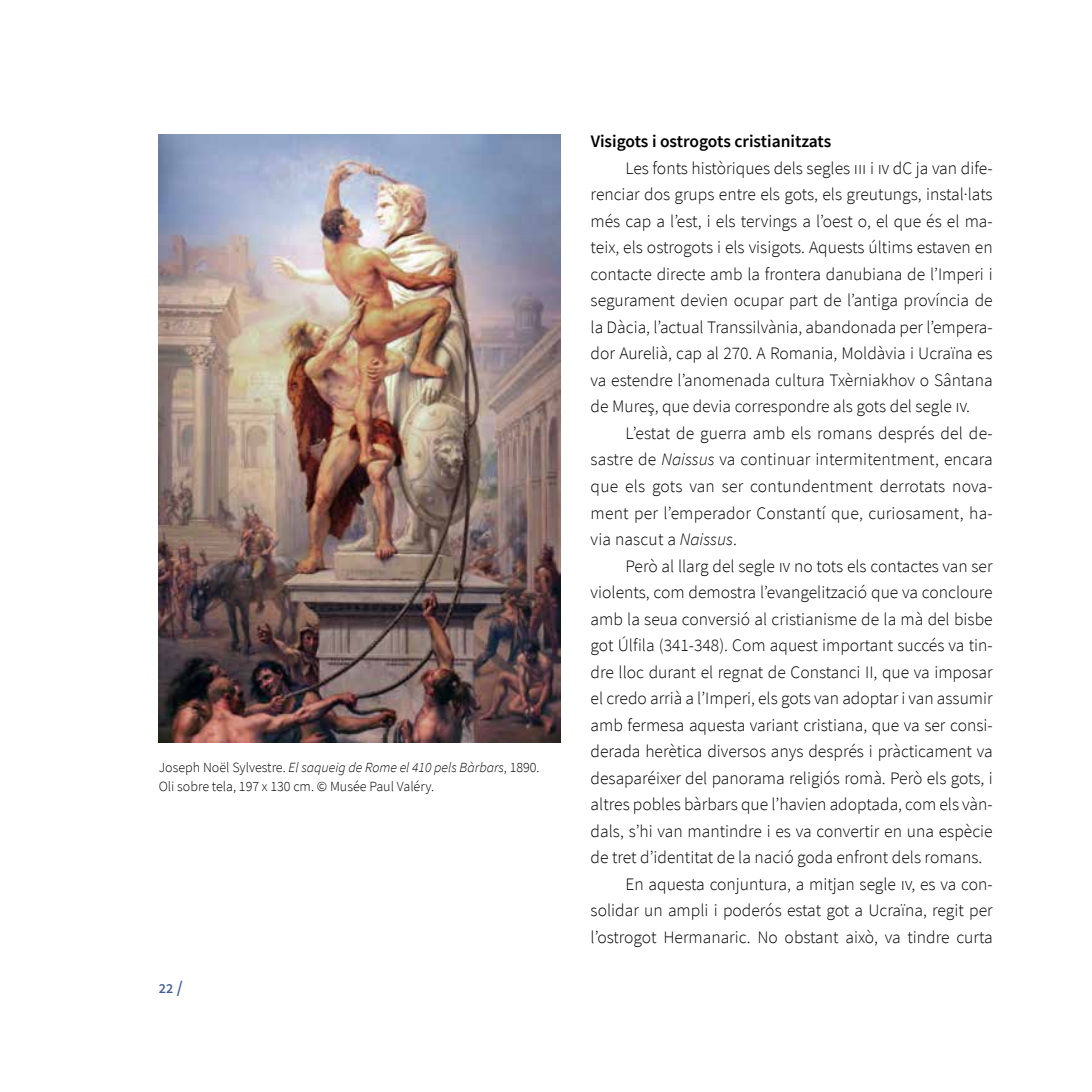
<style>
.page{position:relative;width:1092px;height:1092px;background:#fff}
.page>*{position:absolute;margin:0;border:0;box-sizing:border-box;transform-origin:0 0}
.t1{font:300 17.5px/26.4px "Source Sans Pro";color:#000;text-align:justify}
.t2{font:600 17.5px "Source Sans Pro";color:#000}
.t3{font:300 14px/19.2px "Source Sans Pro";color:#000}
.t4{font:600 14px "Source Sans Pro";color:#405f98}
.s1{font-style:italic}
.s2{font-size:17.5px}
</style>
<div class="page">
<img style="left:159px;top:134px;width:402px;height:608px">
<p class="t3" style="left:159px;top:757px;width:382px">Joseph Noël Sylvestre. <span class="s1">El saqueig de Rome el 410 pels Bàrbars</span>, 1890.<br>Oli sobre tela, 197 x 130 cm. © Musée Paul Valéry.</p>
<p class="t4" style="left:159px;top:978px;width:25px">22 <span class="s2">/</span></p>
<p class="t2" style="left:590px;top:130px;width:242px">Visigots i ostrogots cristianitzats</p>
<p class="t1" style="left:590px;top:155px;width:403px;text-indent:35px">Les fonts històriques dels segles iii i iv dC ja van dife&shy;renciar dos grups entre els gots, els greutungs, instal·lats més cap a l’est, i els tervings a l’oest o, el que és el ma&shy;teix, els ostrogots i els visigots. Aquests últims estaven en contacte directe amb la frontera danubiana de l’Imperi i segurament devien ocupar part de l’antiga província de la Dàcia, l’actual Transsilvània, abandonada per l’empera&shy;dor Aurelià, cap al 270. A Romania, Moldàvia i Ucraïna es va estendre l’anomenada cultura Txèrniakhov o Sântana de Mureş, que devia correspondre als gots del segle iv.</p>
<p class="t1" style="left:590px;top:420px;width:403px;text-indent:35px">L’estat de guerra amb els romans després del de&shy;sastre de <span class="s1">Naissus</span> va continuar intermitentment, encara que els gots van ser contundentment derrotats nova&shy;ment per l’emperador Constantí que, curiosament, ha&shy;via nascut a <span class="s1">Naissus</span>.</p>
<p class="t1" style="left:625px;top:552px;width:369px">Però al llarg del segle iv no tots els contactes van ser</p>
<p class="t1" style="left:590px;top:579px;width:403px">violents, com demostra l’evangelització que va concloure</p>
<p class="t1" style="left:590px;top:605px;width:403px">amb la seua conversió al cristianisme de la mà del bisbe</p>
<p class="t1" style="left:590px;top:632px;width:403px">got Úlfila (341-348). Com aquest important succés va tin-</p>
<p class="t1" style="left:590px;top:658px;width:403px">dre lloc durant el regnat de Constanci II, que va imposar</p>
<p class="t1" style="left:590px;top:685px;width:403px">el credo arrià a l’Imperi, els gots van adoptar i van assumir</p>
<p class="t1" style="left:590px;top:711px;width:403px">amb fermesa aquesta variant cristiana, que va ser consi-</p>
<p class="t1" style="left:590px;top:738px;width:403px">derada herètica diversos anys després i pràcticament va</p>
<p class="t1" style="left:590px;top:764px;width:403px">desaparéixer del panorama religiós romà. Però els gots, i</p>
<p class="t1" style="left:590px;top:791px;width:403px">altres pobles bàrbars que l’havien adoptada, com els vàn-</p>
<p class="t1" style="left:590px;top:817px;width:403px">dals, s’hi van mantindre i es va convertir en una espècie</p>
<p class="t1" style="left:590px;top:844px;width:393px">de tret d’identitat de la nació goda enfront dels romans.</p>
<p class="t1" style="left:625px;top:870px;width:369px">En aquesta conjuntura, a mitjan segle iv, es va con-</p>
<p class="t1" style="left:590px;top:897px;width:403px">solidar un ampli i poderós estat got a Ucraïna, regit per</p>
<p class="t1" style="left:590px;top:923px;width:403px">l’ostrogot Hermanaric. No obstant això, va tindre curta</p>
</div>
